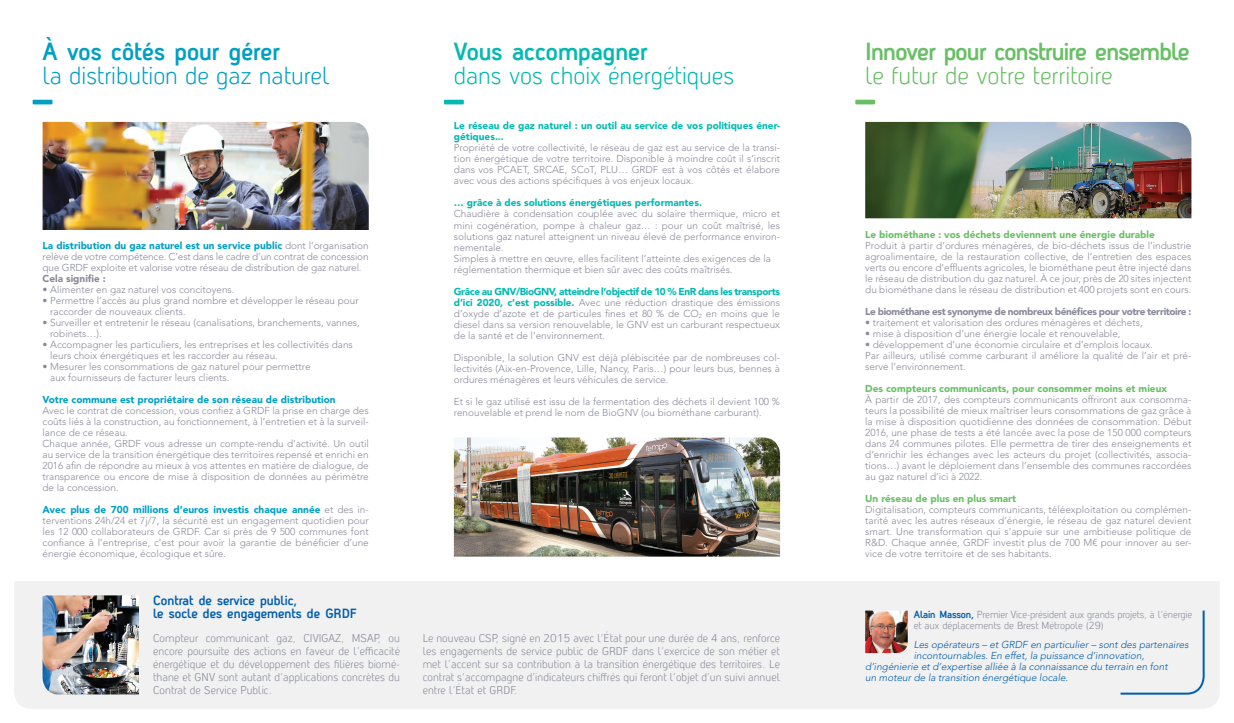
<style>
.page{position:relative;width:1234px;height:723px;background:#fff}
.page>*{position:absolute;margin:0;border:0;box-sizing:border-box;transform-origin:0 0}
.t1{font:700 24px "Antagometrica BT";letter-spacing:-.03em;color:#68bf65}
.t2{font:24px "Antagometrica BT Light";color:#009fc4}
.t3{font:24px "Antagometrica BT Light";color:#03b9b1}
.t4{font:24px "Antagometrica BT Light";color:#68bf65}
.t5{font:700 24px "Antagometrica BT";color:#009fc4}
.t6{font:700 24px "Antagometrica BT";color:#03b9b1}
.t7{font:700 13px "Antagometrica BT";color:#015dad}
.t8{font:11px/13px "Antagometrica BT Light";letter-spacing:.005em;color:#89899a;text-align:justify}
.t9{font:300 10px/11px "Avenir LT Std";color:#89899a;text-align:justify}
.t10{font:italic 300 10px "Avenir LT Std";color:#015dad}
.t11{font:900 10px "Avenir LT Std";color:#68bf65}
.t12{font:900 10px/11px "Avenir LT Std";color:#03b9b1}
.t13{font:10px/11px "Antagometrica BT Light";letter-spacing:-.01em;color:#89899a}
.t14{font:900 10px "Avenir LT Std";letter-spacing:-.04em;color:#89899a}
.t15{font:900 10px "Avenir LT Std";color:#009fc4}
.t16{font:900 10px "Avenir LT Std";color:#89899a}
.s1{font-weight:900;color:#009fc4}
.s2{font-weight:900;color:#03b9b1}
.s3{font-family:"Antagometrica BT";font-weight:700;color:#015dad}
</style>
<div class="page">
<div style="left:14px;top:581px;width:1205px;height:128px;background:#f0f1f0"></div>
<hr style="left:33px;top:100px;width:19px;height:4px;background:#009fc4">
<hr style="left:444px;top:100px;width:19px;height:4px;background:#03b9b1">
<hr style="left:855px;top:100px;width:19px;height:4px;background:#68bf65">
<img style="left:43px;top:122px;width:326px;height:108px">
<img style="left:43px;top:595px;width:96px;height:99px">
<img style="left:454px;top:437px;width:326px;height:120px">
<img style="left:865px;top:122px;width:326px;height:96px">
<img style="left:865px;top:610px;width:42px;height:43px">
<div style="left:1118px;top:608px;width:87px;height:87px;background:#f0f1f0"></div>
<p class="t5" style="left:43px;top:37px;width:238px">À vos côtés pour gérer</p>
<p class="t2" style="left:43px;top:61px;width:288px">la distribution de gaz naturel</p>
<p class="t9" style="left:43px;top:240px;width:327px"><span class="s1">La distribution du gaz naturel est un service public</span> dont l’organisation relève de votre compétence. C’est dans le cadre d’un contrat de concession que GRDF exploite et valorise votre réseau de distribution de gaz naturel.</p>
<p class="t16" style="left:43px;top:272px;width:65px">Cela signifie :</p>
<p class="t9" style="left:43px;top:284px;width:193px">• Alimenter en gaz naturel vos concitoyens.</p>
<p class="t9" style="left:43px;top:295px;width:317px">• Permettre l’accès au plus grand nombre et développer le réseau pour</p>
<p class="t9" style="left:50px;top:306px;width:137px">raccorder de nouveaux clients.</p>
<p class="t9" style="left:43px;top:317px;width:318px">• Surveiller et entretenir le réseau (canalisations, branchements, vannes,</p>
<p class="t9" style="left:50px;top:328px;width:53px">robinets…).</p>
<p class="t9" style="left:43px;top:339px;width:312px">• Accompagner les particuliers, les entreprises et les collectivités dans</p>
<p class="t9" style="left:50px;top:350px;width:229px">leurs choix énergétiques et les raccorder au réseau.</p>
<p class="t9" style="left:43px;top:361px;width:269px">• Mesurer les consommations de gaz naturel pour permettre</p>
<p class="t9" style="left:50px;top:372px;width:181px">aux fournisseurs de facturer leurs clients.</p>
<p class="t15" style="left:43px;top:393px;width:294px">Votre commune est propriétaire de son réseau de distribution</p>
<p class="t9" style="left:43px;top:405px;width:327px">Avec le contrat de concession, vous confiez à GRDF la prise en charge des coûts liés à la construction, au fonctionnement, à l’entretien et à la surveil&shy;lance de ce réseau.</p>
<p class="t9" style="left:43px;top:438px;width:328px">Chaque année, GRDF vous adresse un compte-rendu d’activité. Un outil au service de la transition énergétique des territoires repensé et enrichi en 2016 afin de répondre au mieux à vos attentes en matière de dialogue, de transparence ou encore de mise à disposition de données au périmètre de la concession.</p>
<p class="t9" style="left:43px;top:504px;width:328px"><span class="s1">Avec plus de 700 millions d’euros investis chaque année</span> et des in&shy;terventions 24h/24 et 7j/7, la sécurité est un engagement quotidien pour les 12 000 collaborateurs de GRDF. Car si près de 9 500 communes font confiance à l’entreprise, c’est pour avoir la garantie de bénéficier d’une énergie économique, écologique et sûre.</p>
<p class="t6" style="left:454px;top:37px;width:195px">Vous accompagner</p>
<p class="t3" style="left:454px;top:61px;width:282px">dans vos choix énergétiques</p>
<p class="t12" style="left:454px;top:120px;width:327px">Le réseau de gaz naturel : un outil au service de vos politiques éner&shy;gétiques...</p>
<p class="t9" style="left:454px;top:143px;width:327px">Propriété de votre collectivité, le réseau de gaz est au service de la transi&shy;tion énergétique de votre territoire. Disponible à moindre coût il s’inscrit dans vos PCAET, SRCAE, SCoT, PLU… GRDF est à vos côtés et élabore avec vous des actions spécifiques à vos enjeux locaux.</p>
<p class="t12" style="left:454px;top:197px;width:249px">… grâce à des solutions énergétiques performantes.</p>
<p class="t9" style="left:454px;top:209px;width:327px">Chaudière à condensation couplée avec du solaire thermique, micro et mini cogénération, pompe à chaleur gaz… : pour un coût maîtrisé, les solutions gaz naturel atteignent un niveau élevé de performance environ&shy;nementale.</p>
<p class="t9" style="left:454px;top:253px;width:318px">Simples à mettre en œuvre, elles facilitent l’atteinte des exigences de la</p>
<p class="t9" style="left:454px;top:264px;width:280px">réglementation thermique et bien sûr avec des coûts maîtrisés.</p>
<p class="t9" style="left:454px;top:286px;width:327px"><span class="s2">Grâce au GNV/BioGNV, atteindre l’objectif de 10 % EnR dans les transports d’ici 2020, c’est possible.</span> Avec une réduction drastique des émissions d’oxyde d’azote et de particules fines et 80 % de CO<sub>2</sub> en moins que le diesel dans sa version renouvelable, le GNV est un carburant respectueux de la santé et de l’environnement.</p>
<p class="t9" style="left:454px;top:352px;width:327px">Disponible, la solution GNV est déjà plébiscitée par de nombreuses col&shy;lectivités (Aix-en-Provence, Lille, Nancy, Paris…) pour leurs bus, bennes à ordures ménagères et leurs véhicules de service.</p>
<p class="t9" style="left:454px;top:396px;width:327px">Et si le gaz utilisé est issu de la fermentation des déchets il devient 100 % renouvelable et prend le nom de BioGNV (ou biométhane carburant).</p>
<p class="t1" style="left:865px;top:37px;width:326px">Innover pour construire ensemble</p>
<p class="t4" style="left:865px;top:61px;width:249px">le futur de votre territoire</p>
<p class="t11" style="left:865px;top:228px;width:291px">Le biométhane : vos déchets deviennent une énergie durable</p>
<p class="t9" style="left:865px;top:240px;width:327px">Produit à partir d’ordures ménagères, de bio-déchets issus de l’industrie agroalimentaire, de la restauration collective, de l’entretien des espaces verts ou encore d’effluents agricoles, le biométhane peut être injecté dans le réseau de distribution du gaz naturel. À ce jour, près de 20 sites injectent du biométhane dans le réseau de distribution et 400 projets sont en cours.</p>
<p class="t14" style="left:865px;top:305px;width:328px">Le biométhane est synonyme de nombreux bénéfices pour votre territoire :</p>
<p class="t9" style="left:865px;top:317px;width:279px">• traitement et valorisation des ordures ménagères et déchets,</p>
<p class="t9" style="left:865px;top:328px;width:257px">• mise à disposition d’une énergie locale et renouvelable,</p>
<p class="t9" style="left:865px;top:339px;width:289px">• développement d’une économie circulaire et d’emplois locaux.</p>
<p class="t9" style="left:865px;top:350px;width:327px">Par ailleurs, utilisé comme carburant il améliore la qualité de l’air et pré&shy;serve l’environnement.</p>
<p class="t11" style="left:865px;top:382px;width:303px">Des compteurs communicants, pour consommer moins et mieux</p>
<p class="t9" style="left:865px;top:394px;width:328px">À partir de 2017, des compteurs communicants offriront aux consomma&shy;teurs la possibilité de mieux maîtriser leurs consommations de gaz grâce à la mise à disposition quotidienne des données de consommation. Début 2016, une phase de tests a été lancée avec la pose de 150 000 compteurs dans 24 communes pilotes. Elle permettra de tirer des enseignements et d’enrichir les échanges avec les acteurs du projet (collectivités, associa&shy;tions…) avant le déploiement dans l’ensemble des communes raccordées au gaz naturel d’ici à 2022.</p>
<p class="t11" style="left:865px;top:492px;width:152px">Un réseau de plus en plus smart</p>
<p class="t9" style="left:865px;top:504px;width:328px">Digitalisation, compteurs communicants, téléexploitation ou complémen&shy;tarité avec les autres réseaux d’énergie, le réseau de gaz naturel devient smart. Une transformation qui s’appuie sur une ambitieuse politique de R&amp;D. Chaque année, GRDF investit plus de 700 M€ pour innover au ser&shy;vice de votre territoire et de ses habitants.</p>
<p class="t7" style="left:153px;top:592px;width:146px">Contrat de service public,</p>
<p class="t7" style="left:153px;top:605px;width:205px">le socle des engagements de GRDF</p>
<p class="t13" style="left:913px;top:609px;width:280px"><span class="s3">Alain Masson,</span> Premier Vice-président aux grands projets, à l’énergie et aux déplacements de Brest Métropole (29)</p>
<p class="t10" style="left:913px;top:638px;width:276px">Les opérateurs – et GRDF en particulier – sont des partenaires</p>
<p class="t10" style="left:913px;top:649px;width:232px">incontournables. En effet, la puissance d’innovation,</p>
<p class="t10" style="left:865px;top:660px;width:304px">d’ingénierie et d’expertise alliée à la connaissance du terrain en font</p>
<p class="t10" style="left:865px;top:671px;width:204px">un moteur de la transition énergétique locale.</p>
<p class="t8" style="left:153px;top:631px;width:248px">Compteur communicant gaz, CIVIGAZ, MSAP, ou encore poursuite des actions en faveur de l’efficacité énergétique et du développement des filières biomé&shy;thane et GNV sont autant d’applications concrètes du Contrat de Service Public.</p>
<p class="t8" style="left:422px;top:631px;width:359px">Le nouveau CSP, signé en 2015 avec l’État pour une durée de 4 ans, renforce les engagements de service public de GRDF dans l’exercice de son métier et met l’accent sur sa contribution à la transition énergétique des territoires. Le contrat s’accompagne d’indicateurs chiffrés qui feront l’objet d’un suivi annuel entre l’État et GRDF.</p>
</div>
